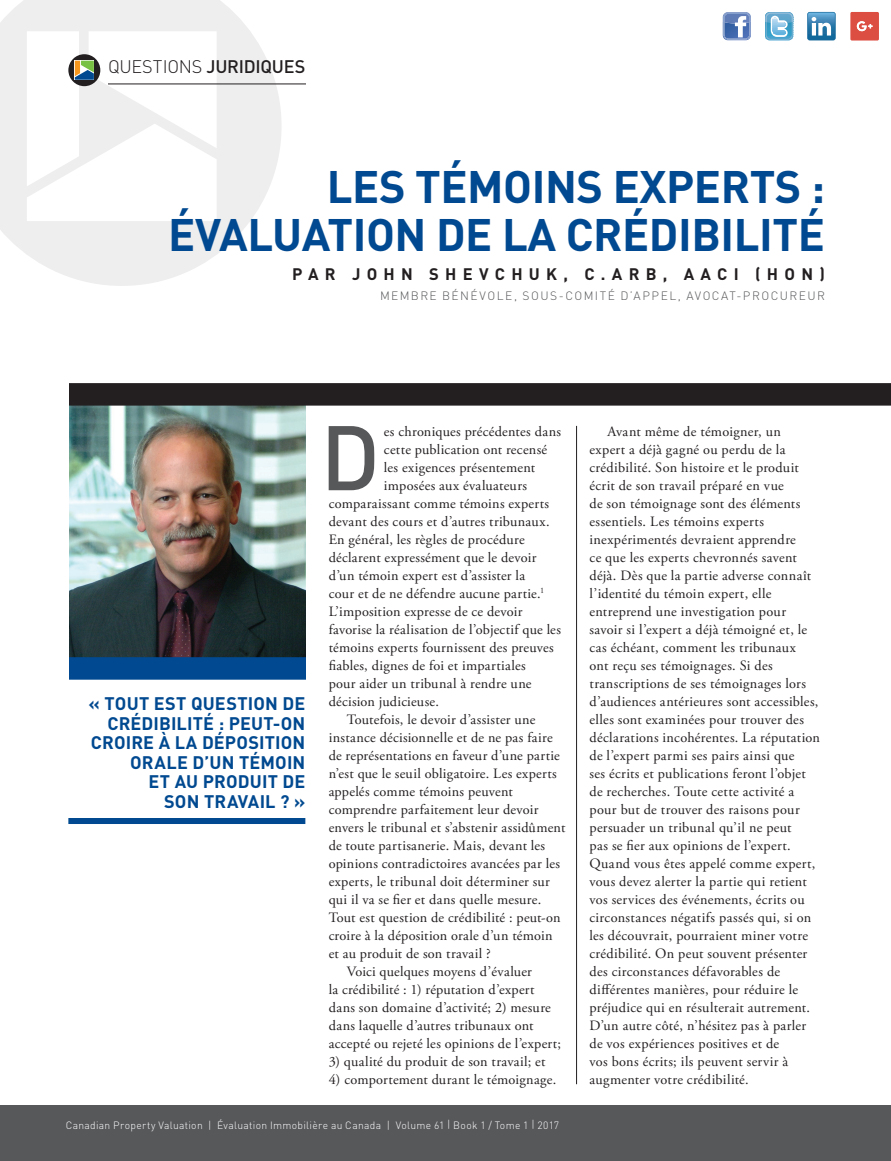
<style>
.page{position:relative;width:891px;height:1161px;background:#fff}
.page>*{position:absolute;margin:0;border:0;box-sizing:border-box;transform-origin:0 0}
.BT_1_w__Drop_Cap{font:500 90.15px "DIN";color:#57585a}
.Main_Headline{font:700 45px/48px "DIN";letter-spacing:-.01em;color:#014990;text-align:right}
.Call_Out{font:700 18px/19.5px "DIN";letter-spacing:.01em;color:#014990;text-align:right}
.TOC_-_Departments{font:500 18px "DIN";letter-spacing:-.015em;color:#231f20}
.By-Line{font:700 16.5px "DIN";letter-spacing:.38em;color:#231f20}
.BT{font:14.25px/18px "Adobe Garamond Pro";letter-spacing:.02em;color:#231f20}
.BT_1_w__Drop_Cap-2{font:14.25px "Adobe Garamond Pro";letter-spacing:.02em;color:#231f20}
.By-Line_2{font:300 12px "DIN";letter-spacing:.12em;color:#57585a}
.t1{font:300 10.5px "DIN";letter-spacing:.03em;color:#fff}
.s1{font-weight:300}
</style>
<div class="page">
<svg style="left:0;top:0;width:282px;height:286px"></svg>
<svg style="left:68px;top:54px;width:32px;height:32px"></svg>
<svg style="left:75px;top:61px;width:19px;height:19px"></svg>
<hr style="left:108px;top:84px;width:198px;height:1px;background:#231f20">
<img style="left:69px;top:406px;width:237px;height:251px">
<div style="left:69px;top:657px;width:237px;height:23px;background:#014990"></div>
<hr style="left:576px;top:426px;width:1px;height:658px;background:#231f20">
<div style="left:68px;top:818px;width:237px;height:6px;background:#014990"></div>
<div style="left:0;top:1106px;width:891px;height:55px;background:#57585a"></div>
<svg style="left:722px;top:11px;width:157px;height:30px"></svg>
<div style="left:69px;top:383px;width:822px;height:23px;background:#231f20"></div>
<p class="TOC_-_Departments" style="left:108px;top:55px;width:199px"><span class="s1">QUESTIONS</span> JURIDIQUES</p>
<p class="Main_Headline" style="left:168px;top:161px;width:658px">LES TÉMOINS EXPERTS :<br>ÉVALUATION DE LA CRÉDIBILITÉ</p>
<p class="By-Line" style="left:292px;top:263px;width:534px">PAR JOHN SHEVCHUK, C.ARB, AACI (HON)</p>
<p class="By-Line_2" style="left:380px;top:288px;width:446px">MEMBRE BÉNÉVOLE, SOUS-COMITÉ D’APPEL, AVOCAT-PROCUREUR</p>
<p class="Call_Out" style="left:89px;top:693px;width:218px">« TOUT EST QUESTION DE<br>CRÉDIBILITÉ : PEUT-ON<br>CROIRE À LA DÉPOSITION<br>ORALE D’UN TÉMOIN<br>ET AU PRODUIT DE<br>SON TRAVAIL ? »</p>
<p class="BT_1_w__Drop_Cap" style="left:320px;top:400px;width:62px">D</p>
<p class="BT_1_w__Drop_Cap-2" style="left:384px;top:423px;width:179px">es chroniques précédentes dans</p>
<p class="BT_1_w__Drop_Cap-2" style="left:384px;top:441px;width:165px">cette publication ont recensé</p>
<p class="BT_1_w__Drop_Cap-2" style="left:384px;top:459px;width:153px">les exigences présentement</p>
<p class="BT_1_w__Drop_Cap-2" style="left:384px;top:477px;width:145px">imposées aux évaluateurs</p>
<p class="BT_1_w__Drop_Cap-2" style="left:329px;top:495px;width:222px">comparaissant comme témoins experts</p>
<p class="BT_1_w__Drop_Cap-2" style="left:329px;top:513px;width:222px">devant des cours et d’autres tribunaux.</p>
<p class="BT_1_w__Drop_Cap-2" style="left:329px;top:531px;width:198px">En général, les règles de procédure</p>
<p class="BT_1_w__Drop_Cap-2" style="left:329px;top:549px;width:209px">déclarent expressément que le devoir</p>
<p class="BT_1_w__Drop_Cap-2" style="left:329px;top:567px;width:198px">d’un témoin expert est d’assister la</p>
<p class="BT_1_w__Drop_Cap-2" style="left:329px;top:585px;width:217px">cour et de ne défendre aucune partie.<sup>1</sup></p>
<p class="BT_1_w__Drop_Cap-2" style="left:329px;top:603px;width:195px">L’imposition expresse de ce devoir</p>
<p class="BT_1_w__Drop_Cap-2" style="left:329px;top:621px;width:234px">favorise la réalisation de l’objectif que les</p>
<p class="BT_1_w__Drop_Cap-2" style="left:329px;top:639px;width:227px">témoins experts fournissent des preuves</p>
<p class="BT_1_w__Drop_Cap-2" style="left:329px;top:657px;width:199px">fiables, dignes de foi et impartiales</p>
<p class="BT_1_w__Drop_Cap-2" style="left:329px;top:675px;width:204px">pour aider un tribunal à rendre une</p>
<p class="BT_1_w__Drop_Cap-2" style="left:329px;top:693px;width:112px">décision judicieuse.</p>
<p class="BT" style="left:329px;top:711px;width:238px;text-indent:18px">Toutefois, le devoir d’assister une instance décisionnelle et de ne pas faire de représentations en faveur d’une partie n’est que le seuil obligatoire. Les experts appelés comme témoins peuvent comprendre parfaitement leur devoir envers le tribunal et s’abstenir assidûment de toute partisanerie. Mais, devant les opinions contradictoires avancées par les experts, le tribunal doit déterminer sur qui il va se fier et dans quelle mesure.<br>Tout est question de crédibilité : peut-on croire à la déposition orale d’un témoin et au produit de son travail ?</p>
<p class="BT" style="left:329px;top:963px;width:234px;text-indent:18px">Voici quelques moyens d’évaluer<br>la crédibilité : 1) réputation d’expert dans son domaine d’activité; 2) mesure dans laquelle d’autres tribunaux ont accepté ou rejeté les opinions de l’expert;</p>
<p class="BT" style="left:329px;top:1053px;width:218px">3) qualité du produit de son travail; et</p>
<p class="BT" style="left:329px;top:1071px;width:229px">4) comportement durant le témoignage.</p>
<p class="t1" style="left:66px;top:1119px;width:495px">Canadian Property Valuation | Évaluation Immobilière au Canada | Volume 61 | Book 1 / Tome 1 | 2017</p>
<p class="BT" style="left:590px;top:423px;width:232px;text-indent:18px">Avant même de témoigner, un expert a déjà gagné ou perdu de la crédibilité. Son histoire et le produit écrit de son travail préparé en vue<br>de son témoignage sont des éléments essentiels. Les témoins experts inexpérimentés devraient apprendre<br>ce que les experts chevronnés savent déjà. Dès que la partie adverse connaît l’identité du témoin expert, elle entreprend une investigation pour savoir si l’expert a déjà témoigné et, le cas échéant, comment les tribunaux<br>ont reçu ses témoignages. Si des transcriptions de ses témoignages lors d’audiences antérieures sont accessibles, elles sont examinées pour trouver des déclarations incohérentes. La réputation de l’expert parmi ses pairs ainsi que<br>ses écrits et publications feront l’objet de recherches. Toute cette activité a pour but de trouver des raisons pour persuader un tribunal qu’il ne peut<br>pas se fier aux opinions de l’expert.<br>Quand vous êtes appelé comme expert, vous devez alerter la partie qui retient vos services des événements, écrits ou circonstances négatifs passés qui, si on les découvrait, pourraient miner votre crédibilité. On peut souvent présenter des circonstances défavorables de différentes manières, pour réduire le préjudice qui en résulterait autrement.<br>D’un autre côté, n’hésitez pas à parler de vos expériences positives et de<br>vos bons écrits; ils peuvent servir à augmenter votre crédibilité.</p>
</div>
